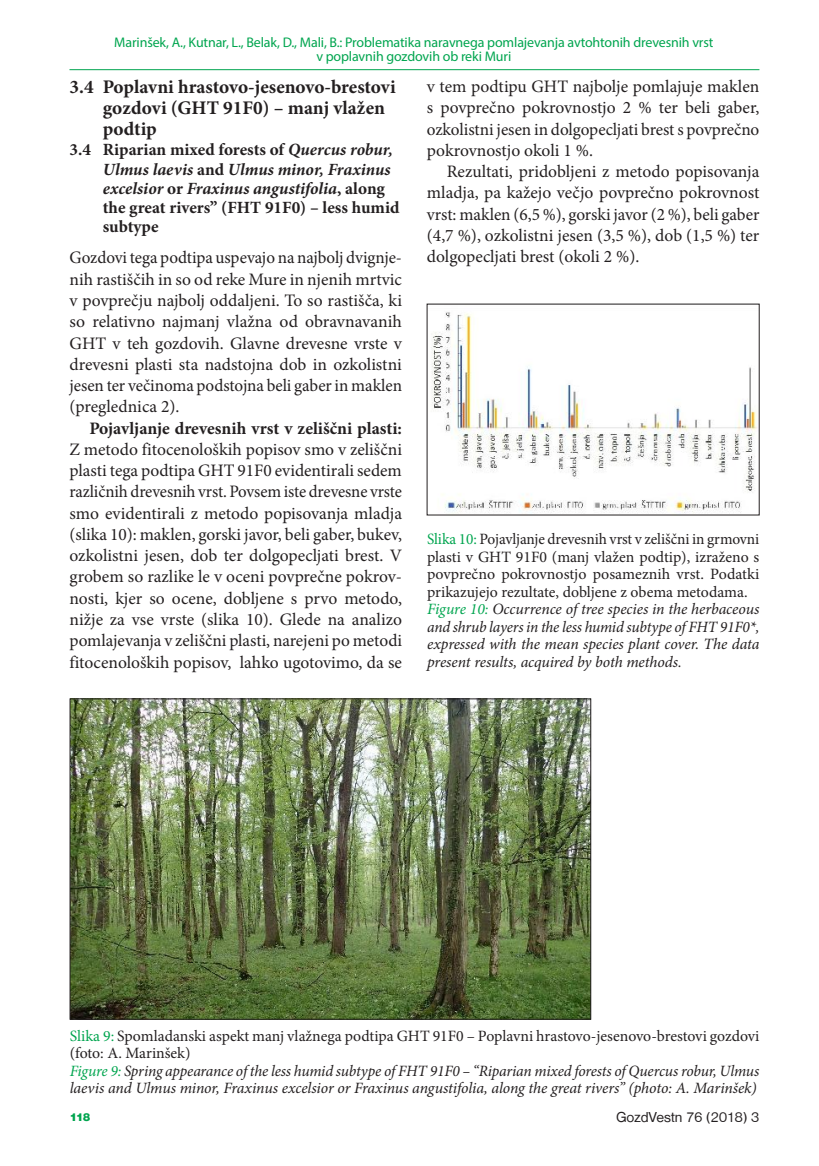
<style>
.page{position:relative;width:819px;height:1166px;background:#fff}
.page>*{position:absolute;margin:0;border:0;box-sizing:border-box;transform-origin:0 0}
.t1{font:700 19.25px/21px "Minion Pro";color:#231f20}
.t2{font:17.5px/21.3px "Minion Pro";letter-spacing:-.005em;color:#231f20;text-align:justify}
.t3{font:700 17.5px "Minion Pro";color:#231f20}
.t4{font:700 17.15px/19.2px "Minion Pro";color:#231f20}
.t5{font:15.75px/17.5px "Minion Pro";color:#231f20}
.t6{font:italic 15.75px/17.5px "Minion Pro";letter-spacing:-.01em;color:#231f20}
.t7{font:14.88px "Nimbus San DEE";color:#231f20}
.t8{font:14px/14px "Myriad Pro";letter-spacing:-.01em;color:#00a54f;text-align:center}
.t9{font:11.38px "Nimbus San DEE Blac";color:#00a54f}
.s1{font-style:italic}
.s2{color:#00a54f}
.s3{font-style:italic;color:#00a54f}
.s4{font-style:normal;color:#00a54f}
.s5{font-style:normal}
</style>
<div class="page">
<hr style="left:69px;top:69px;width:690px;height:1px;background:#00a54f">
<img style="left:431px;top:312px;width:326px;height:201px">
<img style="left:72px;top:701px;width:517px;height:316px">
<div style="left:70px;top:699px;width:521px;height:320px;border:1px solid #231f20"></div>
<p class="t8" style="left:114px;top:35px;width:600px">Marinšek, A., Kutnar, L., Belak, D., Mali, B.: Problematika naravnega pomlajevanja avtohtonih drevesnih vrst v poplavnih gozdovih ob reki Muri</p>
<p class="t1" style="left:103px;top:76px;width:294px;text-indent:-33px">3.4 Poplavni hrastovo-jesenovo-brestovi gozdovi (GHT 91F0) – manj vlažen podtip</p>
<p class="t4" style="left:103px;top:140px;width:298px;text-indent:-33px">3.4 Riparian mixed forests of <span class="s1">Quercus robur, Ulmus laevis</span> and <span class="s1">Ulmus minor, Fraxinus excelsior</span> or <span class="s1">Fraxinus angustifolia</span>, along the great rivers” (FHT 91F0) – less humid subtype</p>
<p class="t2" style="left:69px;top:247px;width:334px">Gozdovi tega podtipa uspevajo na najbolj dvignje&shy;nih rastiščih in so od reke Mure in njenih mrtvic v povprečju najbolj oddaljeni. To so rastišča, ki so relativno najmanj vlažna od obravnavanih GHT v teh gozdovih. Glavne drevesne vrste v drevesni plasti sta nadstojna dob in ozkolistni jesen ter večinoma podstojna beli gaber in maklen (preglednica 2).</p>
<p class="t3" style="left:89px;top:416px;width:314px">Pojavljanje drevesnih vrst v zeliščni plasti:</p>
<p class="t2" style="left:69px;top:439px;width:334px">Z metodo fitocenoloških popisov smo v zeliščni plasti tega podtipa GHT 91F0 evidentirali sedem različnih drevesnih vrst. Povsem iste drevesne vrste smo evidentirali z metodo popisovanja mladja (slika 10): maklen, gorski javor, beli gaber, bukev, ozkolistni jesen, dob ter dolgopecljati brest. V grobem so razlike le v oceni povprečne pokrov&shy;nosti, kjer so ocene, dobljene s prvo metodo, nižje za vse vrste (slika 10). Glede na analizo pomlajevanja v zeliščni plasti, narejeni po metodi fitocenoloških popisov, lahko ugotovimo, da se</p>
<p class="t2" style="left:427px;top:76px;width:334px">v tem podtipu GHT najbolje pomlajuje maklen s povprečno pokrovnostjo 2 % ter beli gaber, ozkolistni jesen in dolgopecljati brest s povprečno pokrovnostjo okoli 1 %.</p>
<p class="t2" style="left:427px;top:161px;width:334px;text-indent:20px">Rezultati, pridobljeni z metodo popisovanja mladja, pa kažejo večjo povprečno pokrovnost vrst: maklen (6,5 %), gorski javor (2 %), beli gaber (4,7 %), ozkolistni jesen (3,5 %), dob (1,5 %) ter dolgopecljati brest (okoli 2 %).</p>
<p class="t5" style="left:427px;top:530px;width:334px"><span class="s2">Slika 10:</span> Pojavljanje drevesnih vrst v zeliščni in grmovni plasti v GHT 91F0 (manj vlažen podtip), izraženo s povprečno pokrovnostjo posameznih vrst. Podatki prikazujejo rezultate, dobljene z obema metodama.<br><span class="s3">Figure 10:</span> <span class="s1">Occurrence of tree species in the herbaceous and shrub layers in the less humid subtype of FHT 91F0*, expressed with the mean species plant cover. The data present results, acquired by both methods.</span></p>
<p class="t6" style="left:70px;top:1027px;width:691px"><span class="s4">Slika 9:</span> <span class="s5">Spomladanski aspekt manj vlažnega podtipa GHT 91F0 – Poplavni hrastovo-jesenovo-brestovi gozdovi (foto: A. Marinšek)<br></span><span class="s2">Figure 9:</span> Spring appearance of the less humid subtype of FHT 91F0 – “Riparian mixed forests of Quercus robur, Ulmus laevis and Ulmus minor, Fraxinus excelsior or Fraxinus angustifolia, along the great rivers” (photo: A. Marinšek)</p>
<p class="t9" style="left:69px;top:1111px;width:23px">118</p>
<p class="t7" style="left:616px;top:1109px;width:145px">GozdVestn 76 (2018) 3</p>
</div>
